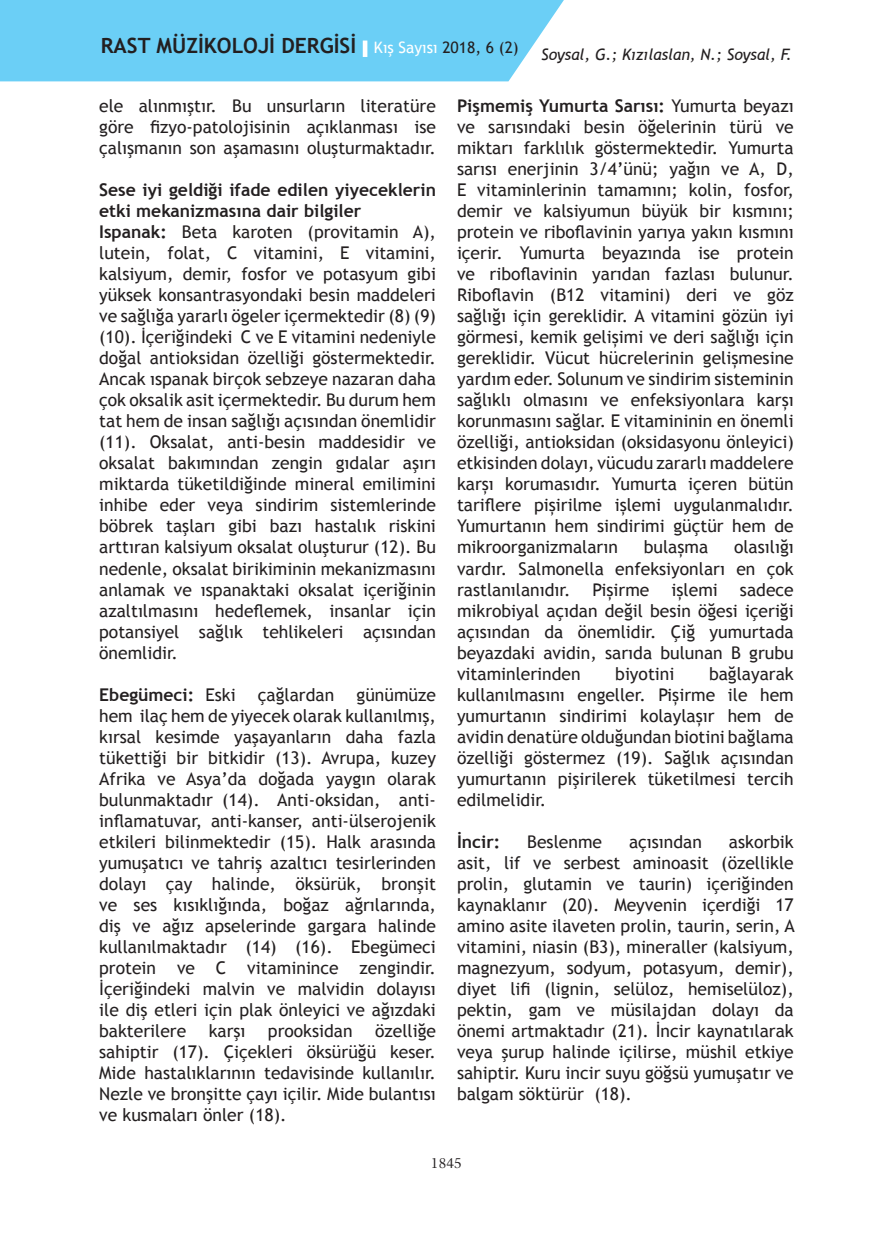
<style>
.page{position:relative;width:893px;height:1241px;background:#fff}
.page>*{position:absolute;margin:0;border:0;box-sizing:border-box;transform-origin:0 0}
.t1{font:17.5px/21px "Trebuchet MS";color:#231f20;text-align:justify}
.t2{font:700 17.5px "Trebuchet MS";color:#231f20}
.t3{font:italic 15.75px "Trebuchet MS";color:#231f20}
.t4{font:14px "Trump Mediaeval";color:#231f20}
.s1{font-weight:700}
.s2{font-weight:400}
</style>
<div class="page">
<div style="left:0;top:0;width:564px;height:81px;background:#6bcff6"></div>
<p class="t3" style="left:101px;top:45px;width:692px"><sup>RAST</sup> <sup>MÜZIKOLOJI</sup> <sup>DERGISI</sup> <sup>|</sup> <sup>Kış</sup> <sup>Sayısı</sup> <sup>2018,</sup> <sup>6</sup> <sup>(2)</sup> Soysal, G.; Kızılaslan, N.; Soysal, F.</p>
<p class="t1" style="left:99px;top:95px;width:338px">ele alınmıştır. Bu unsurların literatüre göre fizyo-patolojisinin açıklanması ise çalışmanın son aşamasını oluşturmaktadır.</p>
<p class="t1" style="left:99px;top:179px;width:338px;text-align:left"><span class="s1">Sese iyi geldiği ifade edilen yiyeceklerin etki mekanizmasına dair bilgiler<br>Ispanak:</span> Beta karoten (provitamin A), lutein, folat, C vitamini, E vitamini, kalsiyum, demir, fosfor ve potasyum gibi yüksek konsantrasyondaki besin maddeleri ve sağlığa yararlı ögeler içermektedir (8) (9) (10). İçeriğindeki C ve E vitamini nedeniyle doğal antioksidan özelliği göstermektedir.<br>Ancak ıspanak birçok sebzeye nazaran daha çok oksalik asit içermektedir. Bu durum hem tat hem de insan sağlığı açısından önemlidir (11). Oksalat, anti-besin maddesidir ve oksalat bakımından zengin gıdalar aşırı miktarda tüketildiğinde mineral emilimini inhibe eder veya sindirim sistemlerinde böbrek taşları gibi bazı hastalık riskini arttıran kalsiyum oksalat oluşturur (12). Bu nedenle, oksalat birikiminin mekanizmasını anlamak ve ıspanaktaki oksalat içeriğinin azaltılmasını hedeflemek, insanlar için potansiyel sağlık tehlikeleri açısından önemlidir.</p>
<p class="t2" style="left:99px;top:683px;width:138px">Ebegümeci: <span class="s2">Eski</span></p>
<p class="t1" style="left:258px;top:683px;width:78px">çağlardan</p>
<p class="t1" style="left:99px;top:683px;width:338px;text-indent:257px">günümüze hem ilaç hem de yiyecek olarak kullanılmış, kırsal kesimde yaşayanların daha fazla tükettiği bir bitkidir (13). Avrupa, kuzey Afrika ve Asya’da doğada yaygın olarak bulunmaktadır (14). Anti-oksidan, anti&shy;inflamatuvar, anti-kanser, anti-ülserojenik etkileri bilinmektedir (15). Halk arasında yumuşatıcı ve tahriş azaltıcı tesirlerinden dolayı çay halinde, öksürük, bronşit ve ses kısıklığında, boğaz ağrılarında, diş ve ağız apselerinde gargara halinde kullanılmaktadır (14) (16). Ebegümeci protein ve C vitaminince zengindir.<br>İçeriğindeki malvin ve malvidin dolayısı ile diş etleri için plak önleyici ve ağızdaki bakterilere</p>
<p class="t1" style="left:99px;top:1019px;width:338px;text-indent:276px">özelliğe sahiptir (17). Çiçekleri öksürüğü keser.<br>Mide hastalıklarının tedavisinde kullanılır.<br>Nezle ve bronşitte çayı içilir. Mide bulantısı ve kusmaları önler (18).</p>
<p class="t1" style="left:209px;top:1019px;width:38px">karşı</p>
<p class="t1" style="left:268px;top:1019px;width:86px">prooksidan</p>
<p class="t1" style="left:457px;top:95px;width:338px"><span class="s1">Pişmemiş Yumurta Sarısı:</span> Yumurta beyazı ve sarısındaki besin öğelerinin türü ve miktarı farklılık göstermektedir. Yumurta sarısı enerjinin 3/4’ünü; yağın ve A, D, E vitaminlerinin tamamını; kolin, fosfor, demir ve kalsiyumun büyük bir kısmını; protein ve riboflavinin yarıya yakın kısmını içerir. Yumurta beyazında ise protein ve riboflavinin yarıdan fazlası bulunur.<br>Riboflavin (B12 vitamini) deri ve göz sağlığı için gereklidir. A vitamini gözün iyi görmesi, kemik gelișimi ve deri sağlığı için gereklidir. Vücut hücrelerinin gelișmesine yardım eder. Solunum ve sindirim sisteminin sağlıklı olmasını ve enfeksiyonlara karșı korunmasını sağlar. E vitamininin en önemli özelliği, antioksidan (oksidasyonu önleyici) etkisinden dolayı, vücudu zararlı maddelere karșı korumasıdır. Yumurta içeren bütün tariflere pișirilme ișlemi uygulanmalıdır.<br>Yumurtanın hem sindirimi güçtür hem de mikroorganizmaların</p>
<p class="t1" style="left:457px;top:536px;width:338px;text-indent:277px">olasılığı vardır. Salmonella enfeksiyonları en çok rastlanılanıdır.</p>
<p class="t1" style="left:644px;top:536px;width:66px">bulașma</p>
<p class="t1" style="left:457px;top:578px;width:338px;text-indent:283px">sadece mikrobiyal açıdan değil besin öğesi içeriği açısından da önemlidir. Çiğ yumurtada beyazdaki avidin, sarıda bulunan B grubu vitaminlerinden</p>
<p class="t1" style="left:593px;top:578px;width:58px">Pișirme</p>
<p class="t1" style="left:672px;top:578px;width:48px">ișlemi</p>
<p class="t1" style="left:457px;top:662px;width:338px;text-indent:252px">bağlayarak kullanılmasını engeller. Pișirme ile hem yumurtanın sindirimi kolaylașır hem de avidin denatüre olduğundan biotini bağlama özelliği göstermez (19). Sağlık açısından yumurtanın pişirilerek tüketilmesi tercih edilmelidir.</p>
<p class="t2" style="left:457px;top:830px;width:45px">İncir:</p>
<p class="t1" style="left:527px;top:830px;width:76px">Beslenme</p>
<p class="t1" style="left:629px;top:830px;width:74px">açısından</p>
<p class="t1" style="left:615px;top:662px;width:61px">biyotini</p>
<p class="t1" style="left:457px;top:830px;width:339px;text-indent:272px">askorbik asit, lif ve serbest aminoasit (özellikle prolin, glutamin ve taurin) içeriğinden kaynaklanır (20). Meyvenin içerdiği 17 amino asite ilaveten prolin, taurin, serin, A vitamini, niasin (B3), mineraller (kalsiyum, magnezyum, sodyum, potasyum, demir), diyet lifi (lignin, selüloz, hemiselüloz), pektin, gam ve müsilajdan dolayı da önemi artmaktadır (21). İncir kaynatılarak veya şurup halinde içilirse, müshil etkiye sahiptir. Kuru incir suyu göğsü yumuşatır ve balgam söktürür (18).</p>
<p class="t4" style="left:431px;top:1154px;width:33px">1845</p>
</div>
